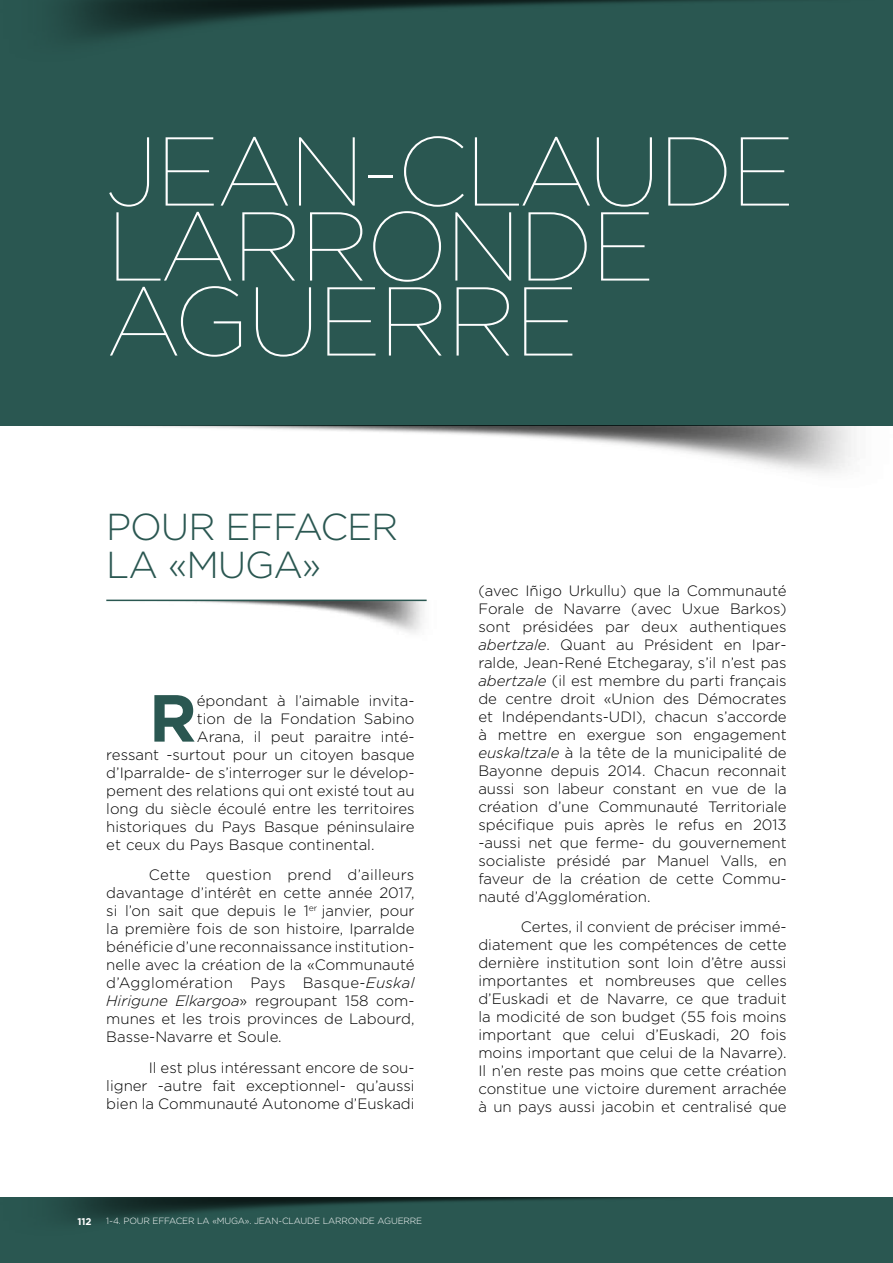
<style>
.page{position:relative;width:893px;height:1263px;background:#fff}
.page>*{position:absolute;margin:0;border:0;box-sizing:border-box;transform-origin:0 0}
.t1{font:100 97.5px/75px "Gotham";letter-spacing:-.03em;color:#fff}
.t2{font:700 66.45px "Gotham";color:#2a5751}
.t3{font:300 37.5px/37.5px "Gotham";letter-spacing:-.03em;color:#2a5751}
.t4{font:300 15px/18px "Gotham";color:#000;text-align:justify}
.t5{font:700 9.75px "Gotham";color:#fff}
.t6{font:300 9px "Gotham";letter-spacing:-.02em;color:#fff}
.s1{font-style:italic}
</style>
<div class="page">
<div style="left:0;top:0;width:893px;height:425px;background:#2a5751"></div>
<div style="left:0;top:1198px;width:892px;height:65px;background:#2a5751"></div>
<img style="left:0;top:425px;width:893px;height:48px">
<img style="left:129px;top:601px;width:298px;height:32px">
<hr style="left:106px;top:600px;width:321px;height:1px;background:#2a5751">
<h1 class="t1" style="left:106px;top:131px;width:63px">JEAN</h1>
<h1 class="t1" style="left:362px;top:131px;width:167px">-CLAUDE</h1>
<h1 class="t1" style="left:106px;top:206px;width:474px">LARRONDE<br>AGUERRE</h1>
<h3 class="t3" style="left:106px;top:507px;width:288px">POUR EFFACER<br>LA «MUGA»</h3>
<h2 class="t2" style="left:149px;top:674px;width:50px">R</h2>
<p class="t4" style="left:197px;top:691px;width:219px">épondant à l’aimable invita-</p>
<p class="t4" style="left:197px;top:709px;width:219px">tion de la Fondation Sabino</p>
<p class="t4" style="left:197px;top:727px;width:219px">Arana, il peut paraitre inté-</p>
<p class="t4" style="left:106px;top:745px;width:310px">ressant -surtout pour un citoyen basque</p>
<p class="t4" style="left:106px;top:763px;width:310px">d’Iparralde- de s’interroger sur le dévelop-</p>
<p class="t4" style="left:106px;top:781px;width:310px">pement des relations qui ont existé tout au</p>
<p class="t4" style="left:106px;top:799px;width:310px">long du siècle écoulé entre les territoires</p>
<p class="t4" style="left:106px;top:817px;width:310px">historiques du Pays Basque péninsulaire</p>
<p class="t4" style="left:106px;top:835px;width:270px">et ceux du Pays Basque continental.</p>
<p class="t4" style="left:106px;top:866px;width:310px;text-indent:43px">Cette question prend d’ailleurs davantage d’intérêt en cette année 2017, si l’on sait que depuis le 1<sup>er</sup> janvier, pour la première fois de son histoire, Iparralde bénéficie d’une reconnaissance institution&shy;nelle avec la création de la «Communauté d’Agglomération Pays Basque-<span class="s1">Euskal Hirigune Elkargoa</span>» regroupant 158 com&shy;munes et les trois provinces de Labourd, Basse-Navarre et Soule.</p>
<p class="t4" style="left:106px;top:1058px;width:310px;text-indent:43px">Il est plus intéressant encore de sou&shy;ligner -autre fait exceptionnel- qu’aussi bien la Communauté Autonome d’Euskadi</p>
<p class="t5" style="left:78px;top:1215px;width:16px">112</p>
<p class="t6" style="left:106px;top:1215px;width:160px">1~4. POUR EFFACER LA «MUGA». Jean</p>
<p class="t6" style="left:278px;top:1215px;width:8px">-Claude</p>
<p class="t6" style="left:323px;top:1215px;width:33px">Larronde</p>
<p class="t6" style="left:378px;top:1215px;width:46px">AGUERRE</p>
<p class="t4" style="left:478px;top:581px;width:310px">(avec Iñigo Urkullu) que la Communauté Forale de Navarre (avec Uxue Barkos) sont présidées par deux authentiques <span class="s1">abertzale</span>. Quant au Président en Ipar&shy;ralde, Jean-René Etchegaray, s’il n’est pas <span class="s1">abertzale</span> (il est membre du parti français de centre droit «Union des Démocrates et Indépendants-UDI), chacun s’accorde à mettre en exergue son engagement <span class="s1">euskaltzale</span> à la tête de la municipalité de Bayonne depuis 2014. Chacun reconnait aussi son labeur constant en vue de la création d’une Communauté Territoriale spécifique puis après le refus en 2013 -aussi net que ferme- du gouvernement socialiste présidé par Manuel Valls, en faveur de la création de cette Commu&shy;nauté d’Agglomération.</p>
<p class="t4" style="left:478px;top:918px;width:310px;text-indent:43px">Certes, il convient de préciser immé&shy;diatement que les compétences de cette dernière institution sont loin d’être aussi importantes et nombreuses que celles d’Euskadi et de Navarre, ce que traduit la modicité de son budget (55 fois moins important que celui d’Euskadi, 20 fois moins important que celui de la Navarre).<br>Il n’en reste pas moins que cette création constitue une victoire durement arrachée à un pays aussi jacobin et centralisé que</p>
</div>
